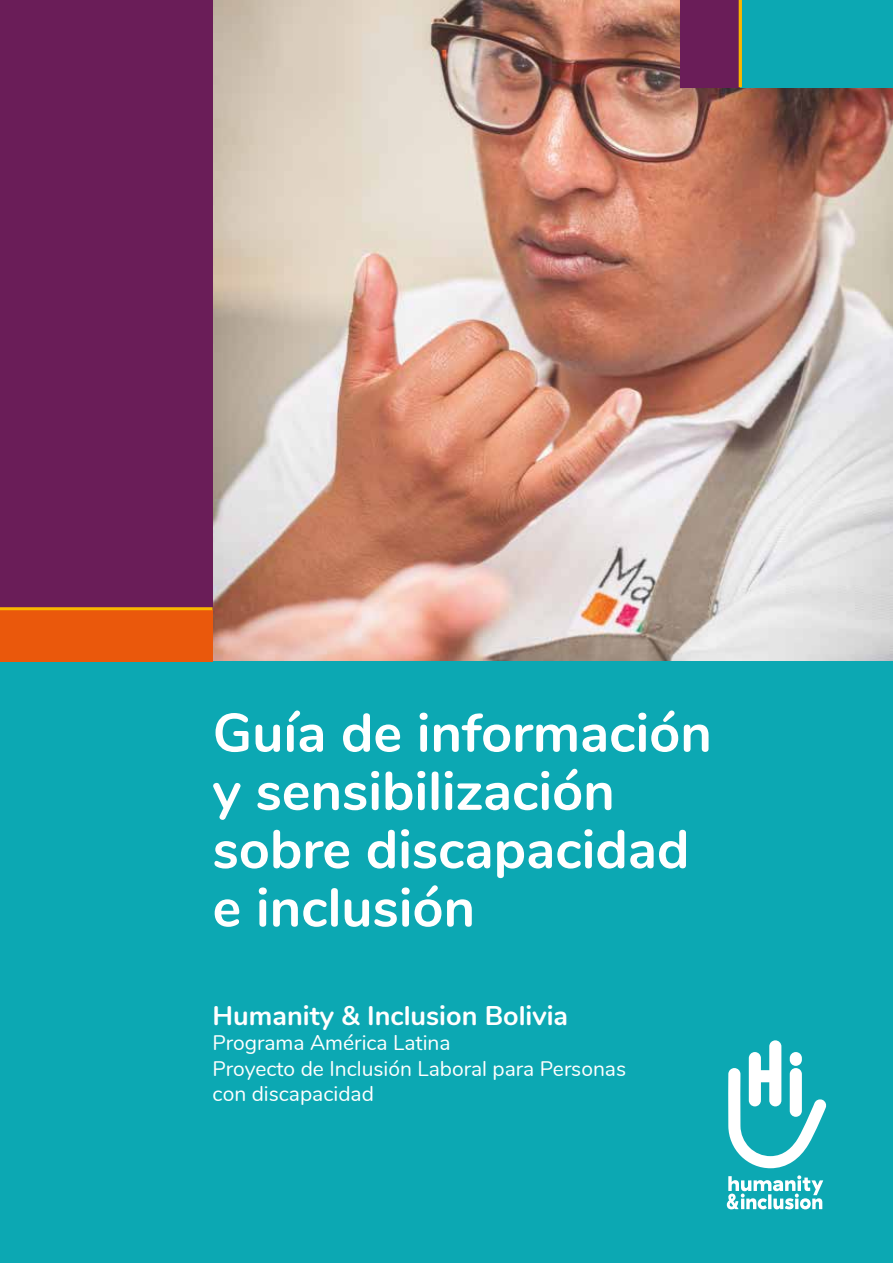
<style>
.page{position:relative;width:893px;height:1263px;background:#fff}
.page>*{position:absolute;margin:0;border:0;box-sizing:border-box;transform-origin:0 0}
.t1{font:700 54px/58.2px "Nunito";color:#fff}
.t2{font:700 27px "Nunito";color:#fff}
.t3{font:21px/25.2px "Nunito";color:#fff}
</style>
<div class="page">
<img style="left:213px;top:0;width:680px;height:661px">
<div style="left:0;top:0;width:213px;height:610px;background:#6a1d58"></div>
<div style="left:0;top:661px;width:893px;height:602px;background:#0ca8b3"></div>
<svg style="left:728px;top:1040px;width:99px;height:128px"></svg>
<svg style="left:727px;top:1175px;width:96px;height:34px"></svg>
<div style="left:680px;top:0;width:213px;height:87px;background:#0ca8b3"></div>
<div style="left:680px;top:0;width:60px;height:87px;background:#6a1d58"></div>
<div style="left:0;top:610px;width:213px;height:51px;background:#ea580c"></div>
<hr style="left:0;top:607px;width:213px;height:3px;background:#fab600">
<hr style="left:739px;top:0;width:3px;height:87px;background:#fab600">
<h1 class="t1" style="left:213px;top:701px;width:501px">Guía de información y sensibilización sobre discapacidad e inclusión</h1>
<p class="t2" style="left:213px;top:996px;width:357px">Humanity &amp; Inclusion Bolivia</p>
<p class="t3" style="left:213px;top:1029px;width:415px">Programa América Latina<br>Proyecto de Inclusión Laboral para Personas con discapacidad</p>
</div>
